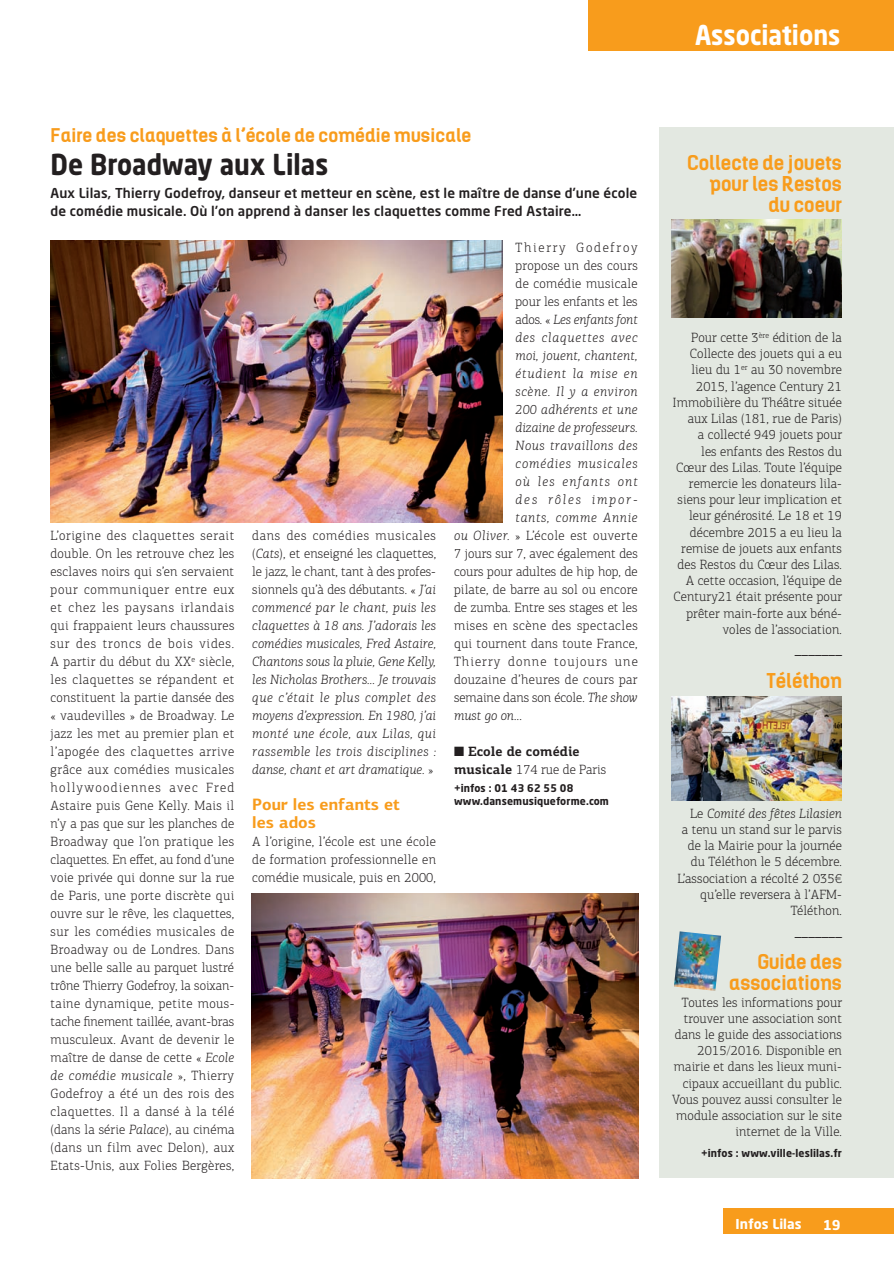
<style>
.page{position:relative;width:894px;height:1266px;background:#fff}
.page>*{position:absolute;margin:0;border:0;box-sizing:border-box;transform-origin:0 0}
.t1{font:700 28.5px "Neo Sans Std";letter-spacing:.005em;color:#231f20;scale:.9 1}
.t2{font:700 27px "Neo Sans Std";color:#fff;scale:.9 1}
.t3{font:700 19.5px/21px "Kelson";letter-spacing:.005em;color:#f89c1c;text-align:right}
.t4{font:700 18px "Kelson";letter-spacing:.01em;color:#f89c1c}
.t5{font:700 16.5px/18px "PF Centro Sans Pro";letter-spacing:.005em;color:#f89c1c}
.t6{font:300 13.5px/18px "PF Centro Slab Pro";letter-spacing:.01em;color:#231f20;text-align:right}
.t7{font:italic 300 13.5px/18px "PF Centro Slab Pro";letter-spacing:.035em;color:#231f20;text-align:justify}
.t8{font:500 13.5px/18px "Neo Sans Std";letter-spacing:.01em;color:#231f20}
.t9{font:700 13.5px/18px "PF Centro Slab Pro";letter-spacing:.005em;color:#231f20}
.t10{font:italic 300 13.5px "PF Centro Slab Pro";letter-spacing:.065em;color:#231f20}
.t11{font:300 13.5px "PF Centro Slab Pro";letter-spacing:.04em;color:#231f20}
.t12{font:300 13.5px "PF Centro Slab Pro";letter-spacing:.03em;color:#231f20}
.t13{font:300 13.5px "PF Centro Slab Pro";letter-spacing:.045em;color:#231f20}
.t14{font:300 13.5px "PF Centro Slab Pro";letter-spacing:.085em;color:#231f20}
.t15{font:italic 300 13.5px "PF Centro Slab Pro";color:#231f20}
.t16{font:italic 300 13.5px "PF Centro Slab Pro";letter-spacing:-.01em;color:#231f20}
.t17{font:italic 300 13.5px "PF Centro Slab Pro";letter-spacing:.015em;color:#231f20}
.t18{font:italic 300 13.5px "PF Centro Slab Pro";letter-spacing:.06em;color:#231f20}
.t19{font:italic 300 13.5px "PF Centro Slab Pro";letter-spacing:.055em;color:#231f20}
.t20{font:300 13.5px "PF Centro Slab Pro";letter-spacing:.135em;color:#231f20}
.t21{font:italic 300 13.5px "PF Centro Slab Pro";letter-spacing:.085em;color:#231f20}
.t22{font:italic 300 13.5px "PF Centro Slab Pro";letter-spacing:.14em;color:#231f20}
.t23{font:700 13.5px "Neo Sans Std";color:#fff}
.t24{font:700 10.5px/13.5px "Neo Sans Std";letter-spacing:.015em;color:#231f20}
.s1{font-style:italic}
.s2{font-style:normal}
.s3{font-weight:300}
</style>
<div class="page">
<div style="left:588px;top:0;width:305px;height:51px;background:#f89c1c"></div>
<div style="left:722px;top:1207px;width:171px;height:26px;background:#f89c1c"></div>
<div style="left:659px;top:127px;width:234px;height:1050px;background:#e3e8e1"></div>
<img style="left:51px;top:240px;width:451px;height:283px">
<img style="left:251px;top:893px;width:387px;height:284px">
<img style="left:671px;top:219px;width:170px;height:98px">
<img style="left:671px;top:696px;width:170px;height:104px">
<img style="left:674px;top:931px;width:47px;height:59px">
<h3 class="t4" style="left:51px;top:123px;width:422px">Faire des claquettes à l’école de comédie musicale</h3>
<h1 class="t1" style="left:51px;top:146px;width:310px">De Broadway aux Lilas</h1>
<p class="t8" style="left:51px;top:183px;width:588px">Aux Lilas, Thierry Godefroy, danseur et metteur en scène, est le maître de danse d’une école de comédie musicale. Où l’on apprend à danser les claquettes comme Fred Astaire…</p>
<p class="t6" style="left:51px;top:526px;width:185px;text-align:justify">L’origine des claquettes serait double. On les retrouve chez les esclaves noirs qui s’en servaient pour communiquer entre eux et chez les paysans irlandais qui frappaient leurs chaussures sur des troncs de bois vides.<br>A partir du début du XX<sup>e</sup> siècle, les claquettes se répandent et constituent la partie dansée des « vaudevilles » de Broadway. Le jazz les met au premier plan et l’apogée des claquettes arrive grâce aux comédies musicales hollywoodiennes avec Fred Astaire puis Gene Kelly. Mais il n’y a pas que sur les planches de Broadway que l’on pratique les claquettes. En effet, au fond d’une voie privée qui donne sur la rue de Paris, une porte discrète qui ouvre sur le rêve, les claquettes, sur les comédies musicales de Broadway ou de Londres. Dans une belle salle au parquet lustré trône Thierry Godefroy, la soixan&shy;taine dynamique, petite mous&shy;tache finement taillée, avant-bras musculeux. Avant de devenir le maître de danse de cette « <span class="s1">Ecole de comédie musicale</span> », Thierry Godefroy a été un des rois des claquettes. Il a dansé à la télé (dans la série <span class="s1">Palace</span>), au cinéma (dans un film avec Delon), aux Etats-Unis, aux Folies Bergères,</p>
<p class="t7" style="left:252px;top:526px;width:185px"><span class="s2">dans des comédies musicales (</span>Cats<span class="s2">), et enseigné les claquettes, le jazz, le chant, tant à des profes&shy;sionnels qu’à des débutants. «</span> J’ai commencé par le chant, puis les claquettes à 18 ans. J’adorais les comédies musicales, Fred Astaire, Chantons sous la pluie, Gene Kelly, les Nicholas Brothers… Je trouvais que c’était le plus complet des moyens d’expression. En 1980, j’ai monté une école, aux Lilas, qui rassemble les trois disciplines : danse, chant et art dramatique. <span class="s2">»</span></p>
<p class="t5" style="left:252px;top:795px;width:149px">Pour les enfants et les ados</p>
<p class="t6" style="left:252px;top:832px;width:185px;text-align:justify">A l’origine, l’école est une école de formation professionnelle en comédie musicale, puis en 2000,</p>
<p class="t20" style="left:515px;top:239px;width:124px">Thierry Godefroy</p>
<p class="t6" style="left:515px;top:256px;width:124px">propose un des cours</p>
<p class="t6" style="left:515px;top:274px;width:123px">de comédie musicale</p>
<p class="t6" style="left:515px;top:292px;width:124px">pour les enfants et les</p>
<p class="t16" style="left:515px;top:311px;width:124px"><span class="s2">ados. «</span> Les enfants font</p>
<p class="t10" style="left:515px;top:329px;width:124px">des claquettes avec</p>
<p class="t17" style="left:515px;top:347px;width:123px">moi, jouent, chantent,</p>
<p class="t18" style="left:515px;top:365px;width:124px">étudient la mise en</p>
<p class="t7" style="left:515px;top:382px;width:124px">scène. Il y a environ</p>
<p class="t7" style="left:515px;top:400px;width:124px">200 adhérents et une</p>
<p class="t15" style="left:515px;top:419px;width:124px">dizaine de professeurs.</p>
<p class="t7" style="left:515px;top:436px;width:123px">Nous travaillons des</p>
<p class="t10" style="left:515px;top:455px;width:124px">comédies musicales</p>
<p class="t21" style="left:515px;top:473px;width:124px">où les enfants ont</p>
<p class="t22" style="left:515px;top:491px;width:124px">des rôles impor-</p>
<p class="t19" style="left:515px;top:509px;width:124px">tants, comme Annie</p>
<p class="t11" style="left:454px;top:527px;width:185px"><span class="s1">ou Oliver.</span> » L’école est ouverte</p>
<p class="t6" style="left:454px;top:544px;width:185px">7 jours sur 7, avec également des</p>
<p class="t6" style="left:454px;top:562px;width:185px">cours pour adultes de hip hop, de</p>
<p class="t6" style="left:454px;top:580px;width:185px">pilate, de barre au sol ou encore</p>
<p class="t6" style="left:454px;top:598px;width:185px">de zumba. Entre ses stages et les</p>
<p class="t13" style="left:454px;top:617px;width:185px">mises en scène des spectacles</p>
<p class="t6" style="left:454px;top:634px;width:185px">qui tournent dans toute France,</p>
<p class="t14" style="left:454px;top:653px;width:185px">Thierry donne toujours une</p>
<p class="t12" style="left:454px;top:671px;width:185px">douzaine d’heures de cours par</p>
<p class="t6" style="left:454px;top:688px;width:185px">semaine dans son école. <span class="s1">The show</span></p>
<p class="t7" style="left:454px;top:706px;width:69px">must go on<span class="s2">…</span></p>
<p class="t9" style="left:454px;top:742px;width:154px">■ Ecole de comédie musicale <span class="s3">174 rue de Paris</span></p>
<p class="t24" style="left:454px;top:780px;width:156px">+infos : 01 43 62 55 08 www.dansemusiqueforme.com</p>
<h2 class="t2" style="left:695px;top:18px;width:163px">Associations</h2>
<h3 class="t3" style="left:687px;top:151px;width:156px">collecte de jouets pour les restos du coeur</h3>
<p class="t6" style="left:672px;top:329px;width:171px;line-height:16.2px">Pour cette 3<sup>ère</sup> édition de la<br>Collecte des jouets qui a eu lieu du 1<sup>er</sup> au 30 novembre<br>2015, l’agence Century 21<br>Immobilière du Théâtre située aux Lilas (181, rue de Paris)<br>a collecté 949 jouets pour<br>les enfants des Restos du<br>Cœur des Lilas. Toute l’équipe remercie les donateurs lila&shy;siens pour leur implication et leur générosité. Le 18 et 19 décembre 2015 a eu lieu la remise de jouets aux enfants des Restos du Cœur des Lilas.<br>A cette occasion, l’équipe de<br>Century21 était présente pour prêter main-forte aux béné&shy;voles de l’association.</p>
<p class="t9" style="left:794px;top:640px;width:49px">_______</p>
<h3 class="t3" style="left:766px;top:669px;width:76px">téléthon</h3>
<p class="t6" style="left:677px;top:805px;width:166px;line-height:16.2px">Le <span class="s1">Comité des fêtes Lilasien<br></span>a tenu un stand sur le parvis de la Mairie pour la journée du Téléthon le 5 décembre.<br>L’association a récolté 2 035€ qu’elle reversera à l’AFM-<br>Téléthon.</p>
<h3 class="t3" style="left:729px;top:950px;width:114px">Guide des associations</h3>
<p class="t6" style="left:672px;top:993px;width:171px;line-height:16.2px">Toutes les informations pour trouver une association sont dans le guide des associations<br>2015/2016. Disponible en mairie et dans les lieux muni&shy;cipaux accueillant du public.<br>Vous pouvez aussi consulter le module association sur le site internet de la Ville.</p>
<p class="t24" style="left:701px;top:1145px;width:142px">+infos : www.ville-leslilas.fr</p>
<p class="t23" style="left:735px;top:1215px;width:67px">Infos Lilas</p>
<p class="t23" style="left:822px;top:1215px;width:19px">19</p>
</div>
